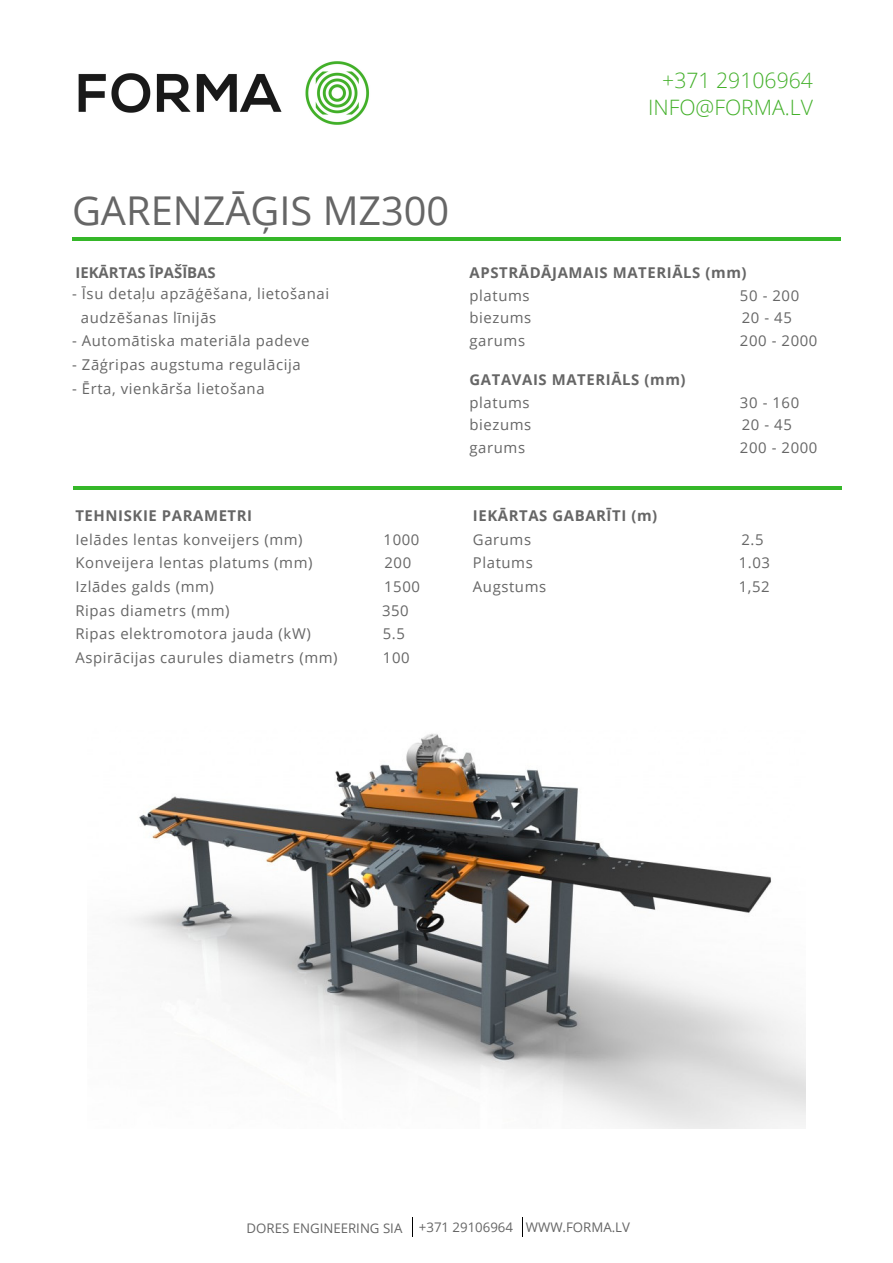
<style>
.page{position:relative;width:893px;height:1263px;background:#fff}
.page>*{position:absolute;margin:0;border:0;box-sizing:border-box;transform-origin:0 0}
.t1{font:39.75px "Open Sans";color:#666}
.t2{font:300 21.15px/27px "Open Sans";color:#43b02a;text-align:right}
.t3{font:14.85px/23.7px "Open Sans";letter-spacing:.04em;color:#666}
.t4{font:700 14.85px "Open Sans";letter-spacing:.04em;color:#666}
.t5{font:700 14.85px "Open Sans";color:#666}
.t6{font:13.2px "Open Sans";color:#666}
</style>
<div class="page">
<img style="left:78px;top:61px;width:291px;height:64px">
<svg style="left:412px;top:1217px;width:1px;height:19px"></svg>
<hr style="left:72px;top:238px;width:769px;height:3px;background:#35b729">
<hr style="left:73px;top:486px;width:769px;height:4px;background:#35b729">
<img style="left:128px;top:733px;width:677px;height:395px">
<h2 class="t2" style="left:648px;top:66px;width:166px">+371 29106964<br>INFO@FORMA.LV</h2>
<h1 class="t1" style="left:72px;top:183px;width:379px">GARENZĀĢIS MZ300</h1>
<p class="t5" style="left:75px;top:262px;width:142px">IEKĀRTAS ĪPAŠĪBAS</p>
<p class="t3" style="left:81px;top:281px;width:250px;text-indent:-9px">- Īsu detaļu apzāģēšana, lietošanai audzēšanas līnijās</p>
<p class="t3" style="left:72px;top:329px;width:239px">- Automātiska materiāla padeve</p>
<p class="t3" style="left:72px;top:352px;width:230px">- Zāģripas augstuma regulācija</p>
<p class="t3" style="left:72px;top:376px;width:194px">- Ērta, vienkārša lietošana</p>
<p class="t4" style="left:75px;top:505px;width:178px">TEHNISKIE PARAMETRI</p>
<p class="t3" style="left:75px;top:527px;width:229px">Ielādes lentas konveijers (mm)</p>
<p class="t3" style="left:384px;top:527px;width:37px">1000</p>
<p class="t3" style="left:75px;top:551px;width:239px">Konveijera lentas platums (mm)</p>
<p class="t3" style="left:384px;top:551px;width:28px">200</p>
<p class="t3" style="left:75px;top:574px;width:140px">Izlādes galds (mm)</p>
<p class="t3" style="left:384px;top:574px;width:37px">1500</p>
<p class="t3" style="left:75px;top:598px;width:156px">Ripas diametrs (mm)</p>
<p class="t3" style="left:382px;top:598px;width:28px">350</p>
<p class="t3" style="left:75px;top:621px;width:237px">Ripas elektromotora jauda (kW)</p>
<p class="t3" style="left:383px;top:621px;width:24px">5.5</p>
<p class="t3" style="left:75px;top:645px;width:264px">Aspirācijas caurules diametrs (mm)</p>
<p class="t3" style="left:383px;top:645px;width:28px">100</p>
<p class="t4" style="left:470px;top:262px;width:279px">APSTRĀDĀJAMAIS MATERIĀLS (mm)</p>
<p class="t3" style="left:470px;top:283px;width:62px">platums</p>
<p class="t3" style="left:740px;top:283px;width:61px">50 - 200</p>
<p class="t3" style="left:470px;top:306px;width:63px">biezums</p>
<p class="t3" style="left:742px;top:306px;width:52px">20 - 45</p>
<p class="t3" style="left:470px;top:328px;width:57px">garums</p>
<p class="t3" style="left:740px;top:328px;width:79px">200 - 2000</p>
<p class="t4" style="left:470px;top:369px;width:218px">GATAVAIS MATERIĀLS (mm)</p>
<p class="t3" style="left:470px;top:390px;width:62px">platums</p>
<p class="t3" style="left:740px;top:390px;width:61px">30 - 160</p>
<p class="t3" style="left:470px;top:413px;width:63px">biezums</p>
<p class="t3" style="left:742px;top:413px;width:52px">20 - 45</p>
<p class="t3" style="left:470px;top:435px;width:57px">garums</p>
<p class="t3" style="left:740px;top:435px;width:79px">200 - 2000</p>
<p class="t4" style="left:473px;top:505px;width:186px">IEKĀRTAS GABARĪTI (m)</p>
<p class="t3" style="left:473px;top:527px;width:60px">Garums</p>
<p class="t3" style="left:741px;top:527px;width:24px">2.5</p>
<p class="t3" style="left:473px;top:551px;width:61px">Platums</p>
<p class="t3" style="left:739px;top:551px;width:33px">1.03</p>
<p class="t3" style="left:473px;top:574px;width:75px">Augstums</p>
<p class="t3" style="left:739px;top:574px;width:32px">1,52</p>
<p class="t6" style="left:247px;top:1218px;width:385px">DORES ENGINEERING SIA +371 29106964 WWW.FORMA.LV</p>
</div>
